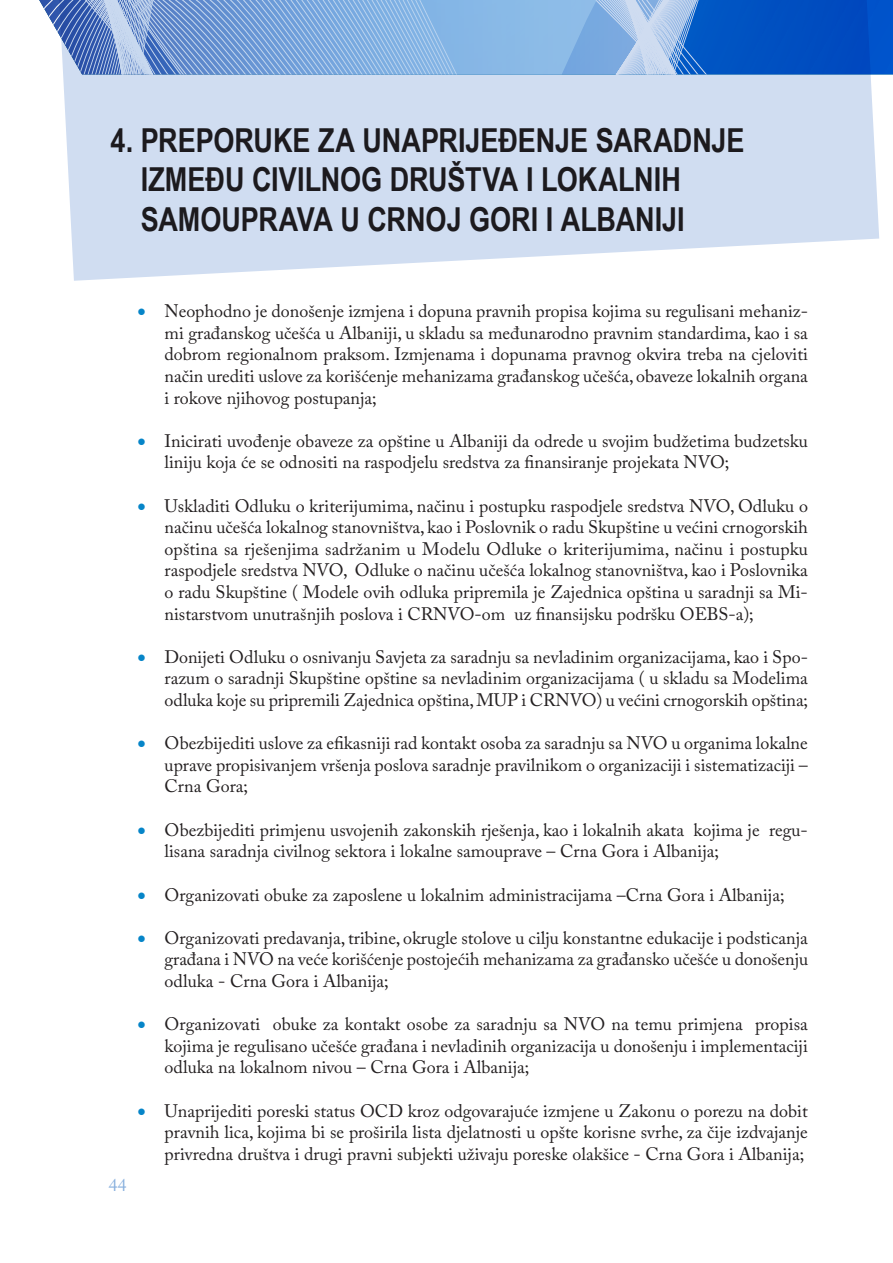
<style>
.page{position:relative;width:893px;height:1263px;background:#fff}
.page>*{position:absolute;margin:0;border:0;box-sizing:border-box;transform-origin:0 0}
.t1{font:700 33px/39.6px "Arial Narrow";color:#231f20}
.t2{font:18px/21.6px "Adobe Caslon Pro";color:#231f20;text-align:justify}
.t3{font:18px "Adobe Caslon Pro";color:#8ab1de}
.s1{color:#0685c8}
</style>
<div class="page">
<svg style="left:39px;top:0;width:854px;height:74px"></svg>
<svg style="left:56px;top:0;width:823px;height:281px;background:#b8cdeb"></svg>
<h1 class="t1" style="left:141px;top:119px;width:605px;text-indent:-30px">4. PREPORUKE ZA UNAPRIJEĐENJE SARADNJE<br>IZMEĐU CIVILNOG DRUŠTVA I LOKALNIH<br>SAMOUPRAVA U CRNOJ GORI I ALBANIJI</h1>
<p class="t3" style="left:109px;top:1174px;width:19px">44</p>
<p class="t2" style="left:165px;top:300px;width:645px;text-indent:-27px"><span class="s1">•</span> Neophodno je donošenje izmjena i dopuna pravnih propisa kojima su regulisani mehaniz&shy;mi građanskog učešća u Albaniji, u skladu sa međunarodno pravnim standardima, kao i sa dobrom regionalnom praksom. Izmjenama i dopunama pravnog okvira treba na cjeloviti način urediti uslove za korišćenje mehanizama građanskog učešća, obaveze lokalnih organa i rokove njihovog postupanja;</p>
<p class="t2" style="left:165px;top:430px;width:645px;text-indent:-27px"><span class="s1">•</span> Inicirati uvođenje obaveze za opštine u Albaniji da odrede u svojim budžetima budzetsku liniju koja će se odnositi na raspodjelu sredstva za finansiranje projekata NVO;</p>
<p class="t2" style="left:165px;top:495px;width:645px;text-indent:-27px"><span class="s1">•</span> Uskladiti Odluku o kriterijumima, načinu i postupku raspodjele sredstva NVO, Odluku o načinu učešća lokalnog stanovništva, kao i Poslovnik o radu Skupštine u većini crnogorskih opština sa rješenjima sadržanim u Modelu Odluke o kriterijumima, načinu i postupku raspodjele sredstva NVO, Odluke o načinu učešća lokalnog stanovništva, kao i Poslovnika o radu Skupštine ( Modele ovih odluka pripremila je Zajednica opština u saradnji sa Mi&shy;nistarstvom unutrašnjih poslova i CRNVO-om uz finansijsku podršku OEBS-a);</p>
<p class="t2" style="left:165px;top:646px;width:645px;text-indent:-27px"><span class="s1">•</span> Donijeti Odluku o osnivanju Savjeta za saradnju sa nevladinim organizacijama, kao i Spo&shy;razum o saradnji Skupštine opštine sa nevladinim organizacijama ( u skladu sa Modelima odluka koje su pripremili Zajednica opština, MUP i CRNVO) u većini crnogorskih opština;</p>
<p class="t2" style="left:165px;top:732px;width:645px;text-indent:-27px"><span class="s1">•</span> Obezbijediti uslove za efikasniji rad kontakt osoba za saradnju sa NVO u organima lokalne uprave propisivanjem vršenja poslova saradnje pravilnikom o organizaciji i sistematizaciji – Crna Gora;</p>
<p class="t2" style="left:165px;top:819px;width:645px;text-indent:-27px"><span class="s1">•</span> Obezbijediti primjenu usvojenih zakonskih rješenja, kao i lokalnih akata kojima je regu&shy;lisana saradnja civilnog sektora i lokalne samouprave – Crna Gora i Albanija;</p>
<p class="t2" style="left:138px;top:883px;width:649px"><span class="s1">•</span> Organizovati obuke za zaposlene u lokalnim administracijama –Crna Gora i Albanija;</p>
<p class="t2" style="left:165px;top:927px;width:645px;text-indent:-27px"><span class="s1">•</span> Organizovati predavanja, tribine, okrugle stolove u cilju konstantne edukacije i podsticanja građana i NVO na veće korišćenje postojećih mehanizama za građansko učešće u donošenju odluka - Crna Gora i Albanija;</p>
<p class="t2" style="left:165px;top:1013px;width:645px;text-indent:-27px"><span class="s1">•</span> Organizovati obuke za kontakt osobe za saradnju sa NVO na temu primjena propisa kojima je regulisano učešće građana i nevladinih organizacija u donošenju i implementaciji odluka na lokalnom nivou – Crna Gora i Albanija;</p>
<p class="t2" style="left:165px;top:1099px;width:645px;text-indent:-27px"><span class="s1">•</span> Unaprijediti poreski status OCD kroz odgovarajuće izmjene u Zakonu o porezu na dobit pravnih lica, kojima bi se proširila lista djelatnosti u opšte korisne svrhe, za čije izdvajanje privredna društva i drugi pravni subjekti uživaju poreske olakšice - Crna Gora i Albanija;</p>
</div>
